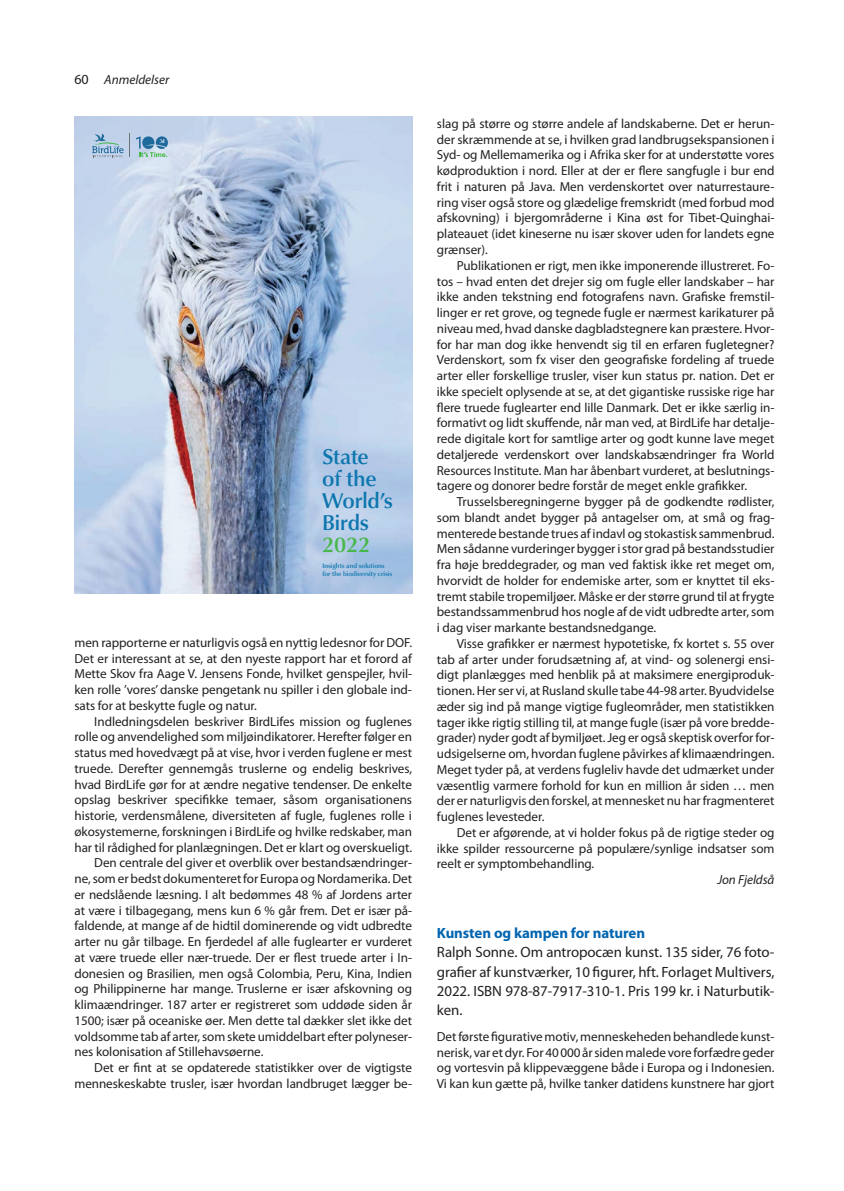
<style>
.page{position:relative;width:844px;height:1191px;background:#fff}
.page>*{position:absolute;margin:0;border:0;box-sizing:border-box;transform-origin:0 0}
.t1{font:500 22.05px/22.1px "Classico URW";letter-spacing:-.005em;color:#0d76ae}
.t2{font:500 22.05px "Classico URW";color:#46b749}
.t3{font:14.88px/19.2px "Myriad Pro";letter-spacing:-.005em;color:#231f20;text-align:justify}
.t4{font:700 14.88px "Myriad Pro";letter-spacing:-.005em;color:#0265b0}
.t5{font:13.12px/15.8px "Myriad Pro";letter-spacing:-.005em;color:#231f20;text-align:justify}
.t6{font:italic 13.12px "Myriad Pro";color:#231f20}
.t7{font:500 6.83px/8.2px "Classico URW";letter-spacing:-.005em;color:#0d76ae}
.s1{font-style:normal;font-size:14px}
</style>
<div class="page">
<img style="left:74px;top:116px;width:338px;height:477px">
<svg style="left:130px;top:134px;width:38px;height:23px"></svg>
<svg style="left:92px;top:134px;width:31px;height:23px"></svg>
<p class="t6" style="left:74px;top:72px;width:96px"><span class="s1">60</span> Anmeldelser</p>
<h1 class="t1" style="left:322px;top:444px;width:72px">State of the<br>World’s<br>Birds</h1>
<h1 class="t2" style="left:322px;top:528px;width:50px">2022</h1>
<p class="t7" style="left:322px;top:561px;width:71px">Insights and solutions for the biodiversity crisis</p>
<p class="t5" style="left:74px;top:634px;width:339px">men rapporterne er naturligvis også en nyttig ledesnor for DOF.<br>Det er interessant at se, at den nyeste rapport har et forord af Mette Skov fra Aage V. Jensens Fonde, hvilket genspejler, hvil&shy;ken rolle ’vores’ danske pengetank nu spiller i den globale ind&shy;sats for at beskytte fugle og natur.</p>
<p class="t5" style="left:94px;top:713px;width:319px">Indledningsdelen beskriver BirdLifes mission og fuglenes</p>
<p class="t5" style="left:74px;top:729px;width:339px">rolle og anvendelighed som miljøindikatorer. Herefter følger en</p>
<p class="t5" style="left:74px;top:744px;width:339px">status med hovedvægt på at vise, hvor i verden fuglene er mest</p>
<p class="t5" style="left:74px;top:760px;width:339px">truede. Derefter gennemgås truslerne og endelig beskrives,</p>
<p class="t5" style="left:74px;top:776px;width:339px">hvad BirdLife gør for at ændre negative tendenser. De enkelte</p>
<p class="t5" style="left:74px;top:792px;width:339px">opslag beskriver specifikke temaer, såsom organisationens</p>
<p class="t5" style="left:74px;top:807px;width:339px">historie, verdensmålene, diversiteten af fugle, fuglenes rolle i</p>
<p class="t5" style="left:74px;top:823px;width:339px">økosystemerne, forskningen i BirdLife og hvilke redskaber, man</p>
<p class="t5" style="left:74px;top:839px;width:339px">har til rådighed for planlægningen. Det er klart og overskueligt.</p>
<p class="t5" style="left:94px;top:855px;width:319px">Den centrale del giver et overblik over bestandsændringer-</p>
<p class="t5" style="left:74px;top:870px;width:339px">ne, som er bedst dokumenteret for Europa og Nordamerika. Det</p>
<p class="t5" style="left:74px;top:886px;width:339px">er nedslående læsning. I alt bedømmes 48 % af Jordens arter</p>
<p class="t5" style="left:74px;top:902px;width:339px">at være i tilbagegang, mens kun 6 % går frem. Det er især på-</p>
<p class="t5" style="left:74px;top:918px;width:339px">faldende, at mange af de hidtil dominerende og vidt udbredte</p>
<p class="t5" style="left:74px;top:933px;width:339px">arter nu går tilbage. En fjerdedel af alle fuglearter er vurderet</p>
<p class="t5" style="left:74px;top:949px;width:339px">at være truede eller nær-truede. Der er flest truede arter i In-</p>
<p class="t5" style="left:74px;top:965px;width:339px">donesien og Brasilien, men også Colombia, Peru, Kina, Indien</p>
<p class="t5" style="left:74px;top:981px;width:339px">og Philippinerne har mange. Truslerne er især afskovning og</p>
<p class="t5" style="left:74px;top:996px;width:339px">klimaændringer. 187 arter er registreret som uddøde siden år</p>
<p class="t5" style="left:74px;top:1012px;width:339px">1500; især på oceaniske øer. Men dette tal dækker slet ikke det</p>
<p class="t5" style="left:74px;top:1028px;width:339px">voldsomme tab af arter, som skete umiddelbart efter polyneser-</p>
<p class="t5" style="left:74px;top:1044px;width:190px">nes kolonisation af Stillehavsøerne.</p>
<p class="t5" style="left:94px;top:1059px;width:319px">Det er fint at se opdaterede statistikker over de vigtigste</p>
<p class="t5" style="left:74px;top:1075px;width:339px">menneskeskabte trusler, især hvordan landbruget lægger be-</p>
<p class="t5" style="left:437px;top:115px;width:339px">slag på større og større andele af landskaberne. Det er herun&shy;der skræmmende at se, i hvilken grad landbrugsekspansionen i Syd- og Mellemamerika og i Afrika sker for at understøtte vores kødproduktion i nord. Eller at der er flere sangfugle i bur end frit i naturen på Java. Men verdenskortet over naturrestaure&shy;ring viser også store og glædelige fremskridt (med forbud mod afskovning) i bjergområderne i Kina øst for Tibet-Quinghai&shy;plateauet (idet kineserne nu især skover uden for landets egne grænser).</p>
<p class="t5" style="left:437px;top:257px;width:339px;text-indent:20px">Publikationen er rigt, men ikke imponerende illustreret. Fo&shy;tos – hvad enten det drejer sig om fugle eller landskaber – har ikke anden tekstning end fotografens navn. Grafiske fremstil&shy;linger er ret grove, og tegnede fugle er nærmest karikaturer på niveau med, hvad danske dagbladstegnere kan præstere. Hvor&shy;for har man dog ikke henvendt sig til en erfaren fugletegner?<br>Verdenskort, som fx viser den geografiske fordeling af truede arter eller forskellige trusler, viser kun status pr. nation. Det er ikke specielt oplysende at se, at det gigantiske russiske rige har flere truede fuglearter end lille Danmark. Det er ikke særlig in&shy;formativt og lidt skuffende, når man ved, at BirdLife har detalje&shy;rede digitale kort for samtlige arter og godt kunne lave meget detaljerede verdenskort over landskabsændringer fra World Resources Institute. Man har åbenbart vurderet, at beslutnings&shy;tagere og donorer bedre forstår de meget enkle grafikker.</p>
<p class="t5" style="left:437px;top:493px;width:339px;text-indent:20px">Trusselsberegningerne bygger på de godkendte rødlister, som blandt andet bygger på antagelser om, at små og frag&shy;menterede bestande trues af indavl og stokastisk sammenbrud.<br>Men sådanne vurderinger bygger i stor grad på bestandsstudier fra høje breddegrader, og man ved faktisk ikke ret meget om, hvorvidt de holder for endemiske arter, som er knyttet til eks&shy;tremt stabile tropemiljøer. Måske er der større grund til at frygte bestandssammenbrud hos nogle af de vidt udbredte arter, som i dag viser markante bestandsnedgange.</p>
<p class="t5" style="left:437px;top:635px;width:339px;text-indent:20px">Visse grafikker er nærmest hypotetiske, fx kortet s. 55 over tab af arter under forudsætning af, at vind- og solenergi ensi&shy;digt planlægges med henblik på at maksimere energiproduk&shy;tionen. Her ser vi, at Rusland skulle tabe 44-98 arter. Byudvidelse æder sig ind på mange vigtige fugleområder, men statistikken tager ikke rigtig stilling til, at mange fugle (især på vore bredde&shy;grader) nyder godt af bymiljøet. Jeg er også skeptisk overfor for&shy;udsigelserne om, hvordan fuglene påvirkes af klimaændringen.<br>Meget tyder på, at verdens fugleliv havde det udmærket under væsentlig varmere forhold for kun en million år siden … men der er naturligvis den forskel, at mennesket nu har fragmenteret fuglenes levesteder.</p>
<p class="t5" style="left:437px;top:824px;width:339px;text-indent:20px">Det er afgørende, at vi holder fokus på de rigtige steder og ikke spilder ressourcerne på populære/synlige indsatser som reelt er symptombehandling.</p>
<p class="t6" style="left:717px;top:871px;width:59px">Jon Fjeldså</p>
<p class="t4" style="left:437px;top:923px;width:210px">Kunsten og kampen for naturen</p>
<p class="t3" style="left:437px;top:942px;width:339px">Ralph Sonne. Om antropocæn kunst. 135 sider, 76 foto&shy;grafier af kunstværker, 10 figurer, hft. Forlaget Multivers, 2022. ISBN 978-87-7917-310-1. Pris 199 kr. i Naturbutik&shy;ken.</p>
<p class="t5" style="left:437px;top:1028px;width:339px">Det første figurative motiv, menneskeheden behandlede kunst&shy;nerisk, var et dyr. For 40000 år siden malede vore forfædre geder og vortesvin på klippevæggene både i Europa og i Indonesien.<br>Vi kan kun gætte på, hvilke tanker datidens kunstnere har gjort</p>
</div>
